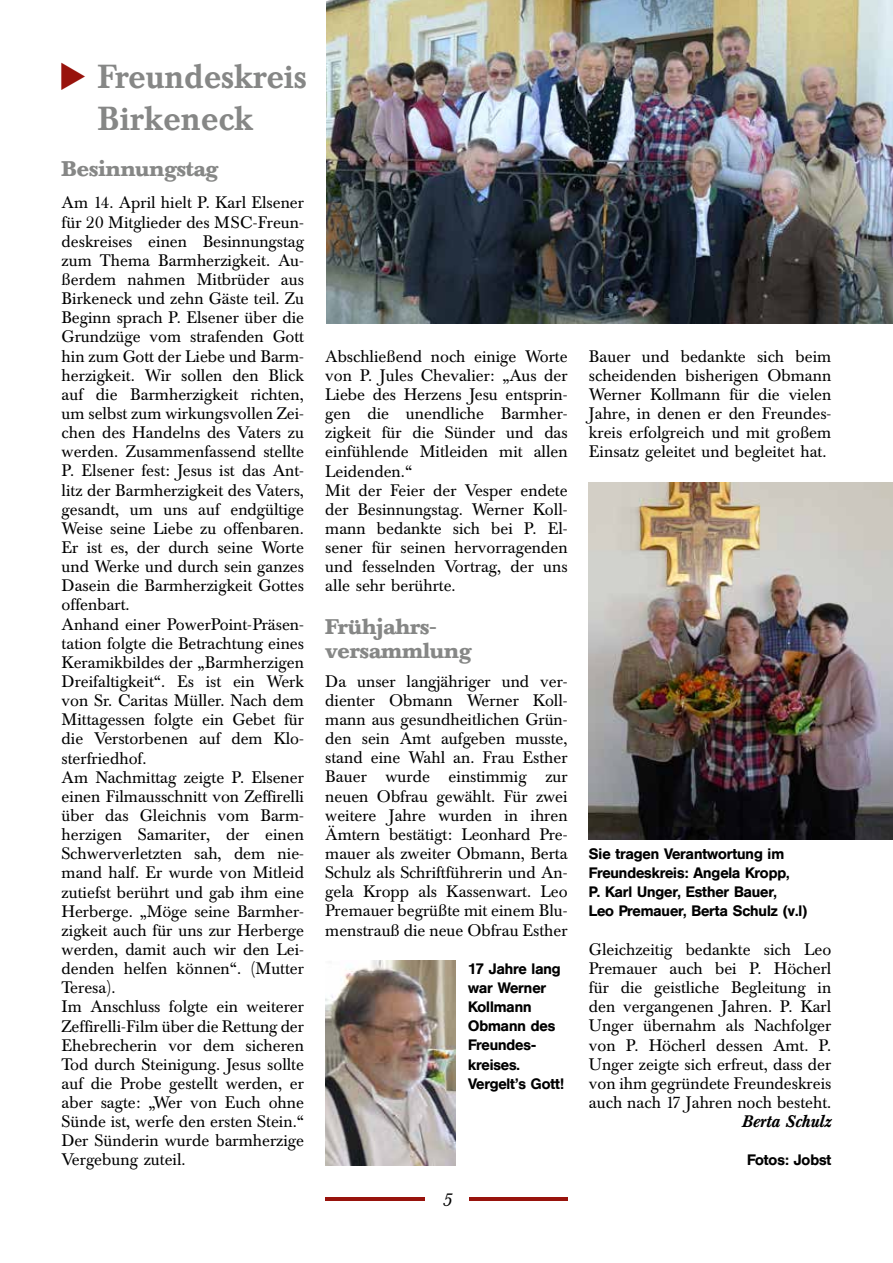
<style>
.page{position:relative;width:893px;height:1263px;background:#fff}
.page>*{position:absolute;margin:0;border:0;box-sizing:border-box;transform-origin:0 0}
.t1{font:500 33px/42.5px "Baskerville BQ";letter-spacing:-.005em;color:#868786;text-align:center}
.t2{font:700 21px/24px "Baskerville BQ";color:#868786}
.t3{font:italic 18px "Baskerville BQ";color:#000}
.t4{font:16.5px/19.2px "Baskerville BQ";color:#000;text-align:justify}
.t5{font:italic 500 16.5px "Baskerville BQ";color:#000}
.t6{font:500 15px/19.2px "Helvetica BQ";color:#000}
.s1{font-family:"Berthold Pi BQ";font-weight:400;color:#98130c}
</style>
<div class="page">
<hr style="left:325px;top:1197px;width:243px;height:3px;background:#98130c">
<div style="left:425px;top:1184px;width:43px;height:29px;background:#fff"></div>
<img style="left:326px;top:0;width:567px;height:323px">
<img style="left:589px;top:483px;width:304px;height:357px">
<img style="left:325px;top:960px;width:130px;height:205px">
<h1 class="t1" style="left:62px;top:56px;width:247px"><span class="s1">u</span> Freundeskreis<br>Birkeneck</h1>
<p class="t2" style="left:62px;top:156px;width:158px">Besinnungstag</p>
<p class="t4" style="left:62px;top:194px;width:244px;text-align:left">Am 14. April hielt P. Karl Elsener für 20 Mitglieder des MSC-Freun&shy;deskreises einen Besinnungstag zum Thema Barmherzigkeit. Au&shy;ßerdem nahmen Mitbrüder aus<br>Birkeneck und zehn Gäste teil. Zu<br>Beginn sprach P. Elsener über die<br>Grundzüge vom strafenden Gott hin zum Gott der Liebe und Barm&shy;herzigkeit. Wir sollen den Blick auf die Barmherzigkeit richten, um selbst zum wirkungsvollen Zei&shy;chen des Handelns des Vaters zu werden. Zusammenfassend stellte<br>P. Elsener fest: Jesus ist das Ant&shy;litz der Barmherzigkeit des Vaters, gesandt, um uns auf endgültige<br>Weise seine Liebe zu offenbaren.<br>Er ist es, der durch seine Worte und Werke und durch sein ganzes<br>Dasein die Barmherzigkeit Gottes offenbart.<br>Anhand einer PowerPoint-Präsen&shy;tation folgte die Betrachtung eines<br>Keramikbildes der „Barmherzigen<br>Dreifaltigkeit“. Es ist ein Werk von Sr. Caritas Müller. Nach dem<br>Mittagessen folgte ein Gebet für die Verstorbenen auf dem Klo&shy;sterfriedhof.<br>Am Nachmittag zeigte P. Elsener einen Filmausschnitt von Zeffirelli über das Gleichnis vom Barm&shy;herzigen Samariter, der einen<br>Schwerverletzten sah, dem nie&shy;mand half. Er wurde von Mitleid zutiefst berührt und gab ihm eine<br>Herberge. „Möge seine Barmher&shy;zigkeit auch für uns zur Herberge werden, damit auch wir den Lei&shy;denden helfen können“. (Mutter<br>Teresa).<br>Im Anschluss folgte ein weiterer<br>Zeffirelli-Film über die Rettung der<br>Ehebrecherin vor dem sicheren<br>Tod durch Steinigung. Jesus sollte auf die Probe gestellt werden, er aber sagte: „Wer von Euch ohne<br>Sünde ist, werfe den ersten Stein.“<br>Der Sünderin wurde barmherzige<br>Vergebung zuteil.</p>
<p class="t4" style="left:325px;top:347px;width:244px;text-align:left">Abschließend noch einige Worte von P. Jules Chevalier: „Aus der<br>Liebe des Herzens Jesu entsprin&shy;gen die unendliche Barmher&shy;zigkeit für die Sünder und das einfühlende Mitleiden mit allen<br>Leidenden.“<br>Mit der Feier der Vesper endete der Besinnungstag. Werner Koll&shy;mann bedankte sich bei P. El&shy;sener für seinen hervorragenden und fesselnden Vortrag, der uns alle sehr berührte.</p>
<p class="t2" style="left:325px;top:615px;width:148px">Frühjahrs&shy;versammlung</p>
<p class="t4" style="left:325px;top:672px;width:244px">Da unser langjähriger und ver&shy;dienter Obmann Werner Koll&shy;mann aus gesundheitlichen Grün&shy;den sein Amt aufgeben musste, stand eine Wahl an. Frau Esther Bauer wurde einstimmig zur neuen Obfrau gewählt. Für zwei weitere Jahre wurden in ihren Ämtern bestätigt: Leonhard Pre&shy;mauer als zweiter Obmann, Berta Schulz als Schriftführerin und An&shy;gela Kropp als Kassenwart. Leo Premauer begrüßte mit einem Blu&shy;menstrauß die neue Obfrau Esther</p>
<p class="t6" style="left:468px;top:959px;width:97px">17 Jahre lang war Werner<br>Kollmann<br>Obmann des<br>Freundes&shy;kreises.<br>Vergelt’s Gott!</p>
<p class="t3" style="left:442px;top:1189px;width:11px">5</p>
<p class="t4" style="left:589px;top:347px;width:244px">Bauer und bedankte sich beim scheidenden bisherigen Obmann Werner Kollmann für die vielen Jahre, in denen er den Freundes&shy;kreis erfolgreich und mit großem Einsatz geleitet und begleitet hat.</p>
<p class="t6" style="left:589px;top:844px;width:220px">Sie tragen Verantwortung im<br>Freundeskreis: Angela Kropp,<br>P. Karl Unger, Esther Bauer,<br>Leo Premauer, Berta Schulz (v.l)</p>
<p class="t4" style="left:589px;top:940px;width:244px">Gleichzeitig bedankte sich Leo Premauer auch bei P. Höcherl für die geistliche Begleitung in den vergangenen Jahren. P. Karl Unger übernahm als Nachfolger von P. Höcherl dessen Amt. P.<br>Unger zeigte sich erfreut, dass der von ihm gegründete Freundeskreis auch nach 17 Jahren noch besteht.</p>
<p class="t5" style="left:742px;top:1112px;width:91px">Berta Schulz</p>
<p class="t6" style="left:747px;top:1150px;width:86px">Fotos: Jobst</p>
</div>
